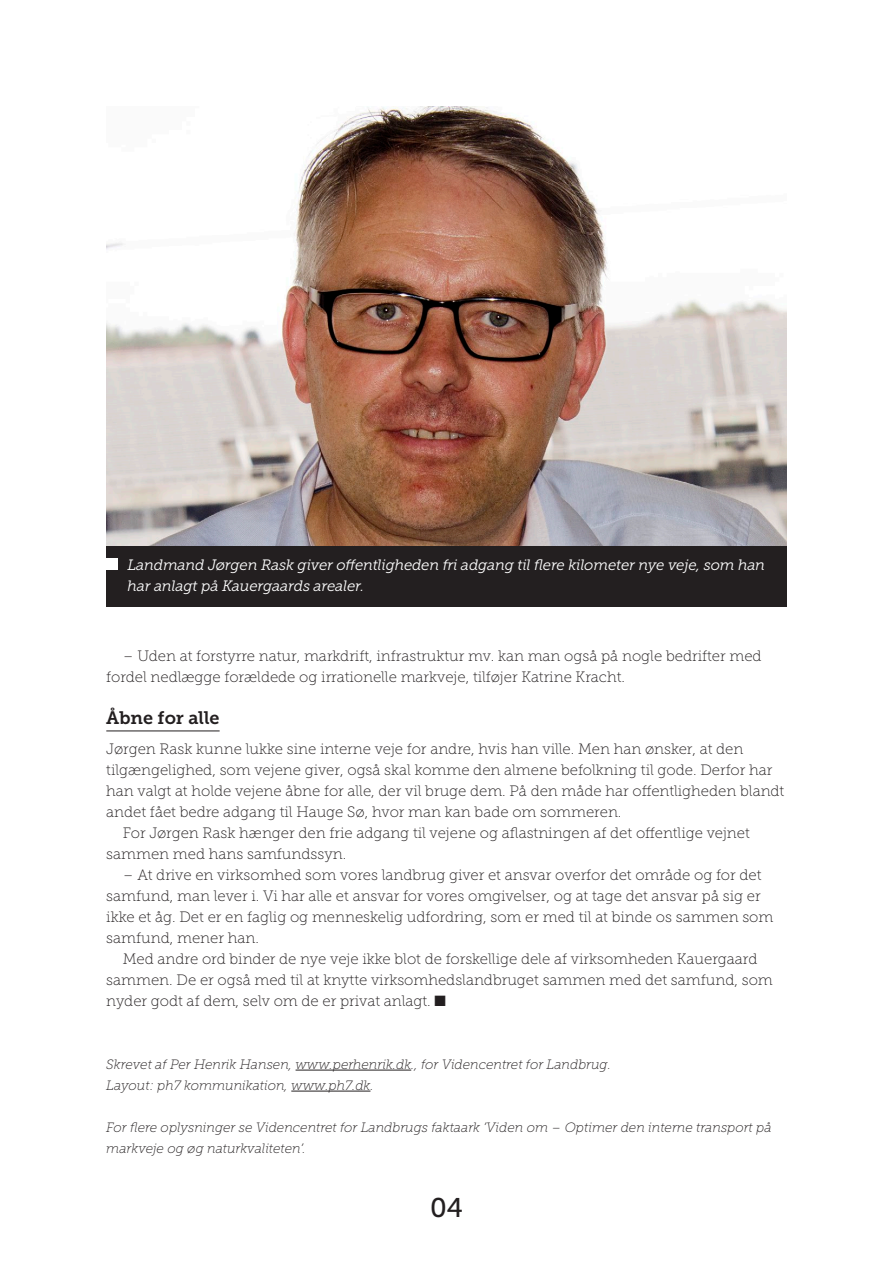
<style>
.page{position:relative;width:893px;height:1263px;background:#fff}
.page>*{position:absolute;margin:0;border:0;box-sizing:border-box;transform-origin:0 0}
.t1{font:27px "Museo Slab 500";color:#231f20}
.Mellemrubrik{font:18px "Museo Slab 700";color:#231f20}
.Brødtekst{font:15px/21px "Museo Slab 100";color:#231f20}
.Billedtekst{font:italic 15px/21px "Museo Slab 300";letter-spacing:-.01em;color:#fff}
.Brødtekst-2{font:italic 13.5px/21px "Museo Slab 100";color:#231f20}
</style>
<div class="page">
<hr style="left:106px;top:730px;width:114px;height:1px;background:#231f20">
<hr style="left:296px;top:1070px;width:115px;height:1px;background:#231f20">
<hr style="left:291px;top:1091px;width:79px;height:1px;background:#231f20">
<img style="left:106px;top:106px;width:681px;height:440px">
<div style="left:106px;top:546px;width:681px;height:61px;background:#231f20"></div>
<div style="left:105px;top:559px;width:12px;height:11px;background:#fff"></div>
<p class="Billedtekst" style="left:128px;top:554px;width:639px">Landmand Jørgen Rask giver offentligheden fri adgang til flere kilometer nye veje, som han har anlagt på Kauergaards arealer.</p>
<p class="Brødtekst" style="left:106px;top:646px;width:657px;text-indent:16px">– Uden at forstyrre natur, markdrift, infrastruktur mv. kan man også på nogle bedrifter med fordel nedlægge forældede og irrationelle markveje, tilføjer Katrine Kracht.</p>
<p class="Mellemrubrik" style="left:106px;top:708px;width:115px">Åbne for alle</p>
<p class="Brødtekst" style="left:106px;top:738px;width:679px">Jørgen Rask kunne lukke sine interne veje for andre, hvis han ville. Men han ønsker, at den tilgængelighed, som vejene giver, også skal komme den almene befolkning til gode. Derfor har han valgt at holde vejene åbne for alle, der vil bruge dem. På den måde har offentligheden blandt andet fået bedre adgang til Hauge Sø, hvor man kan bade om sommeren.</p>
<p class="Brødtekst" style="left:106px;top:822px;width:645px;text-indent:16px">For Jørgen Rask hænger den frie adgang til vejene og aflastningen af det offentlige vejnet sammen med hans samfundssyn.</p>
<p class="Brødtekst" style="left:106px;top:864px;width:669px;text-indent:16px">– At drive en virksomhed som vores landbrug giver et ansvar overfor det område og for det samfund, man lever i. Vi har alle et ansvar for vores omgivelser, og at tage det ansvar på sig er ikke et åg. Det er en faglig og menneskelig udfordring, som er med til at binde os sammen som samfund, mener han.</p>
<p class="Brødtekst" style="left:106px;top:948px;width:668px;text-indent:16px">Med andre ord binder de nye veje ikke blot de forskellige dele af virksomheden Kauergaard sammen. De er også med til at knytte virksomhedslandbruget sammen med det samfund, som nyder godt af dem, selv om de er privat anlagt. ■</p>
<p class="Brødtekst-2" style="left:106px;top:1054px;width:506px">Skrevet af Per Henrik Hansen, www.perhenrik.dk., for Videncentret for Landbrug.</p>
<p class="Brødtekst-2" style="left:106px;top:1075px;width:269px">Layout: ph7 kommunikation, www.ph7.dk.</p>
<p class="Brødtekst-2" style="left:106px;top:1117px;width:667px">For flere oplysninger se Videncentret for Landbrugs faktaark ’Viden om – Optimer den interne transport på markveje og øg naturkvaliteten’.</p>
<h1 class="t1" style="left:430px;top:1193px;width:34px">04</h1>
</div>
